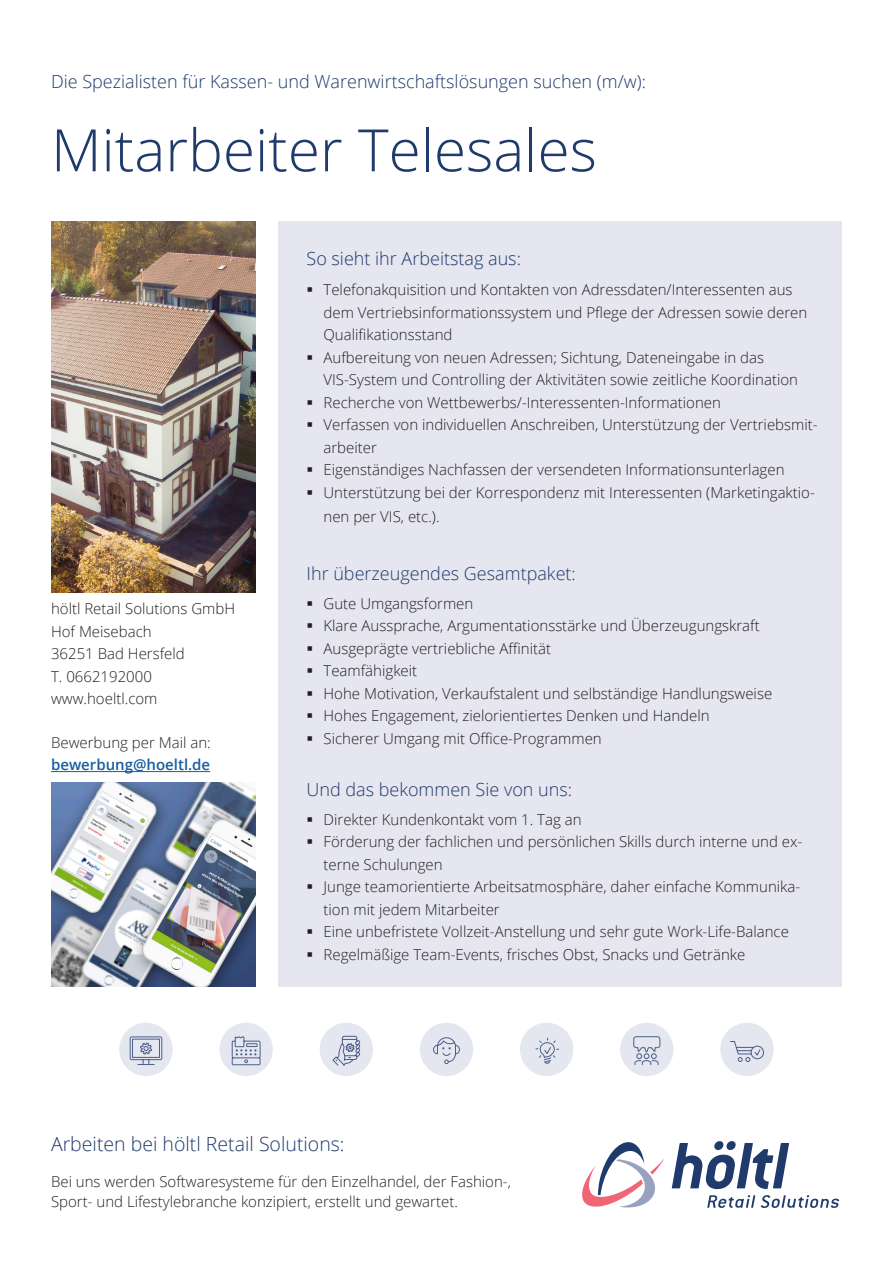
<style>
.page{position:relative;width:893px;height:1263px;background:#fff}
.page>*{position:absolute;margin:0;border:0;box-sizing:border-box;transform-origin:0 0}
.Absatzformat_1{font:300 58.5px "Open Sans";color:#1f3a6b}
.t1{font:300 19.5px "Open Sans";color:#1f3a6b}
.t2{font:300 18px "Open Sans";color:#1f3a6b}
.Absatzformat_2{font:300 15px/22.5px "Open Sans";color:#231f20}
.Absatzformat_2-2{font:600 15px "Open Sans";color:#175d9e}
</style>
<div class="page">
<div style="left:279px;top:222px;width:563px;height:764px;background:#e5e6ef"></div>
<div style="left:219px;top:1023px;width:54px;height:53px;background:#e5e7f0;border-radius:50%"></div>
<svg style="left:231px;top:1036px;width:30px;height:29px"></svg>
<div style="left:320px;top:1023px;width:53px;height:53px;background:#e5e7f0;border-radius:50%"></div>
<svg style="left:332px;top:1035px;width:29px;height:31px"></svg>
<div style="left:420px;top:1023px;width:53px;height:53px;background:#e5e7f0;border-radius:50%"></div>
<svg style="left:433px;top:1037px;width:27px;height:27px"></svg>
<div style="left:520px;top:1023px;width:53px;height:53px;background:#e5e7f0;border-radius:50%"></div>
<svg style="left:535px;top:1037px;width:24px;height:27px"></svg>
<div style="left:620px;top:1023px;width:53px;height:53px;background:#e5e7f0;border-radius:50%"></div>
<svg style="left:633px;top:1036px;width:28px;height:29px"></svg>
<div style="left:119px;top:1023px;width:54px;height:53px;background:#e5e7f0;border-radius:50%"></div>
<svg style="left:129px;top:1036px;width:34px;height:29px"></svg>
<div style="left:720px;top:1023px;width:54px;height:53px;background:#e5e7f0;border-radius:50%"></div>
<svg style="left:730px;top:1041px;width:34px;height:21px"></svg>
<svg style="left:672px;top:1141px;width:117px;height:48px"></svg>
<svg style="left:707px;top:1195px;width:48px;height:13px"></svg>
<svg style="left:761px;top:1195px;width:78px;height:13px"></svg>
<svg style="left:582px;top:1142px;width:83px;height:66px"></svg>
<hr style="left:51px;top:771px;width:159px;height:1px;background:#175d9e">
<img style="left:51px;top:222px;width:204px;height:371px">
<img style="left:51px;top:782px;width:204px;height:204px">
<p class="t2" style="left:51px;top:69px;width:596px">Die Spezialisten für Kassen- und Warenwirtschaftslösungen suchen (m/w):</p>
<p class="Absatzformat_1" style="left:51px;top:110px;width:547px">Mitarbeiter Telesales</p>
<p class="Absatzformat_2" style="left:51px;top:597px;width:186px">höltl Retail Solutions GmbH</p>
<p class="Absatzformat_2" style="left:51px;top:620px;width:102px">Hof Meisebach</p>
<p class="Absatzformat_2" style="left:51px;top:642px;width:135px">36251 Bad Hersfeld</p>
<p class="Absatzformat_2" style="left:51px;top:665px;width:102px">T. 0662192000</p>
<p class="Absatzformat_2" style="left:51px;top:687px;width:108px">www.hoeltl.com</p>
<p class="Absatzformat_2" style="left:51px;top:731px;width:161px">Bewerbung per Mail an:</p>
<p class="Absatzformat_2-2" style="left:51px;top:755px;width:161px">bewerbung@hoeltl.de</p>
<p class="t2" style="left:306px;top:246px;width:216px">So sieht ihr Arbeitstag aus:</p>
<p class="Absatzformat_2" style="left:324px;top:278px;width:485px">Telefonakquisition und Kontakten von Adressdaten/Interessenten aus dem Vertriebsinformationssystem und Pflege der Adressen sowie deren<br>Qualifikationsstand</p>
<p class="Absatzformat_2" style="left:324px;top:346px;width:476px">Aufbereitung von neuen Adressen; Sichtung, Dateneingabe in das<br>VIS-System und Controlling der Aktivitäten sowie zeitliche Koordination</p>
<p class="Absatzformat_2" style="left:324px;top:391px;width:399px">Recherche von Wettbewerbs/-Interessenten-Informationen</p>
<p class="Absatzformat_2" style="left:324px;top:413px;width:496px">Verfassen von individuellen Anschreiben, Unterstützung der Vertriebsmit&shy;arbeiter</p>
<p class="Absatzformat_2" style="left:324px;top:458px;width:463px">Eigenständiges Nachfassen der versendeten Informationsunterlagen</p>
<p class="Absatzformat_2" style="left:324px;top:480px;width:493px;line-height:24px">Unterstützung bei der Korrespondenz mit Interessenten (Marketingaktio&shy;nen per VIS, etc.).</p>
<p class="t2" style="left:306px;top:561px;width:271px">Ihr überzeugendes Gesamtpaket:</p>
<p class="Absatzformat_2" style="left:324px;top:592px;width:151px">Gute Umgangsformen</p>
<p class="Absatzformat_2" style="left:324px;top:614px;width:438px">Klare Aussprache, Argumentationsstärke und Überzeugungskraft</p>
<p class="Absatzformat_2" style="left:324px;top:637px;width:229px">Ausgeprägte vertriebliche Affinität</p>
<p class="Absatzformat_2" style="left:324px;top:659px;width:95px">Teamfähigkeit</p>
<p class="Absatzformat_2" style="left:324px;top:682px;width:450px">Hohe Motivation, Verkaufstalent und selbständige Handlungsweise</p>
<p class="Absatzformat_2" style="left:324px;top:704px;width:388px">Hohes Engagement, zielorientiertes Denken und Handeln</p>
<p class="Absatzformat_2" style="left:324px;top:727px;width:280px">Sicherer Umgang mit Office-Programmen</p>
<p class="t2" style="left:306px;top:777px;width:267px">Und das bekommen Sie von uns:</p>
<p class="Absatzformat_2" style="left:324px;top:808px;width:260px">Direkter Kundenkontakt vom 1. Tag an</p>
<p class="Absatzformat_2" style="left:324px;top:830px;width:480px">Förderung der fachlichen und persönlichen Skills durch interne und ex&shy;terne Schulungen</p>
<p class="Absatzformat_2" style="left:324px;top:875px;width:478px">Junge teamorientierte Arbeitsatmosphäre, daher einfache Kommunika&shy;tion mit jedem Mitarbeiter</p>
<p class="Absatzformat_2" style="left:324px;top:920px;width:467px">Eine unbefristete Vollzeit-Anstellung und sehr gute Work-Life-Balance</p>
<p class="Absatzformat_2" style="left:324px;top:943px;width:423px">Regelmäßige Team-Events, frisches Obst, Snacks und Getränke</p>
<p class="t1" style="left:51px;top:1131px;width:295px">Arbeiten bei höltl Retail Solutions:</p>
<p class="Absatzformat_2" style="left:51px;top:1172px;width:461px;line-height:19.5px">Bei uns werden Softwaresysteme für den Einzelhandel, der Fashion-,<br>Sport- und Lifestylebranche konzipiert, erstellt und gewartet.</p>
</div>
